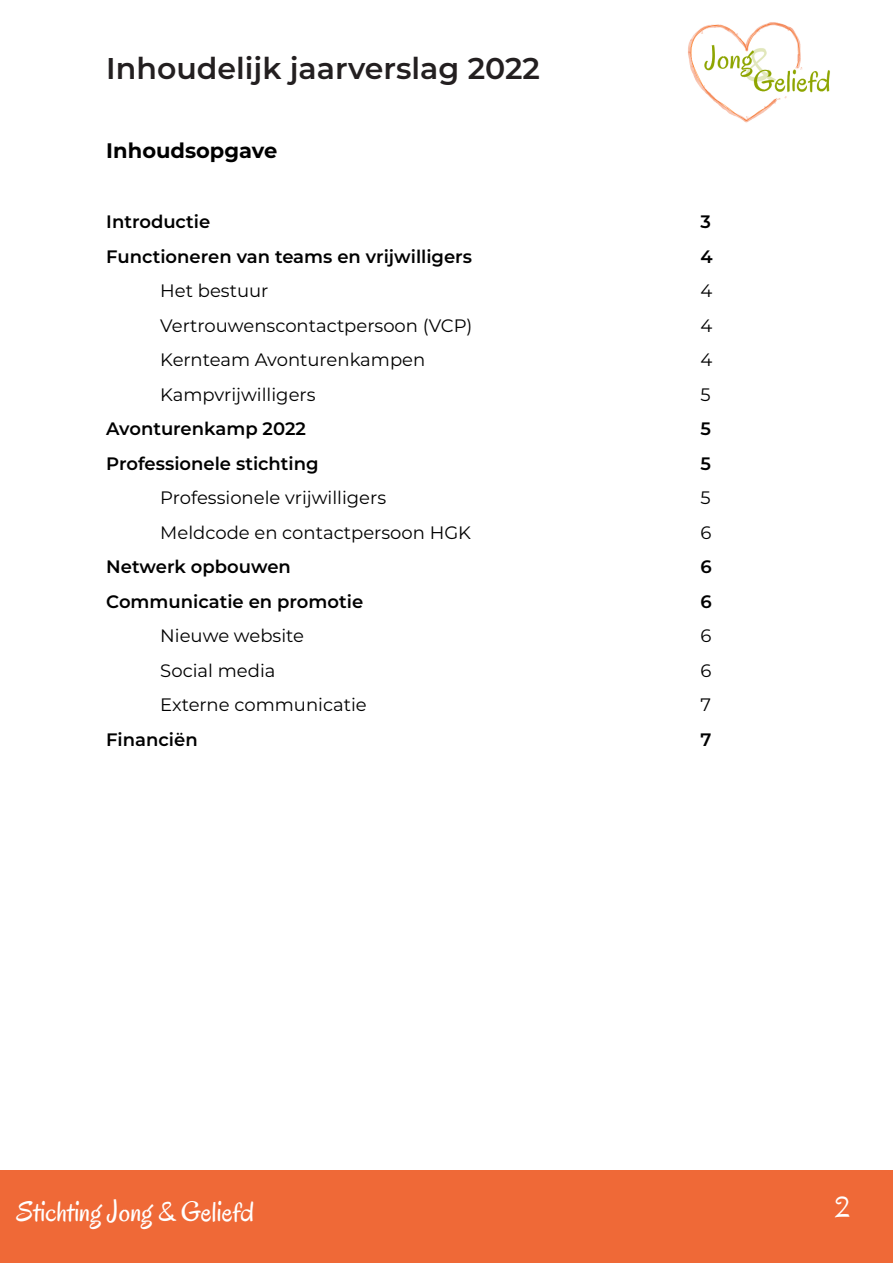
<style>
.page{position:relative;width:893px;height:1263px;background:#fff}
.page>*{position:absolute;margin:0;border:0;box-sizing:border-box;transform-origin:0 0}
.t1{font:600 30px "Montserrat";color:#231f20}
.t2{font:30px "Oregano";color:#fff}
.t3{font:28.65px "Oregano";color:#fff}
.t4{font:700 21px "Montserrat";color:#000}
.t5{font:18px "Montserrat";color:#000}
.t6{font:600 18px "Montserrat";color:#000}
</style>
<div class="page">
<div style="left:0;top:1170px;width:893px;height:93px;background:#ef6937"></div>
<img style="left:688px;top:22px;width:142px;height:101px">
<h1 class="t1" style="left:106px;top:49px;width:435px">Inhoudelijk jaarverslag 2022</h1>
<p class="t4" style="left:106px;top:138px;width:173px">Inhoudsopgave</p>
<p class="t6" style="left:106px;top:211px;width:105px">Introductie</p>
<p class="t6" style="left:700px;top:211px;width:12px">3</p>
<p class="t6" style="left:106px;top:245px;width:367px">Functioneren van teams en vrijwilligers</p>
<p class="t6" style="left:700px;top:245px;width:14px">4</p>
<p class="t5" style="left:160px;top:280px;width:110px">Het bestuur</p>
<p class="t5" style="left:700px;top:280px;width:13px">4</p>
<p class="t5" style="left:160px;top:314px;width:314px">Vertrouwenscontactpersoon (VCP)</p>
<p class="t5" style="left:700px;top:314px;width:13px">4</p>
<p class="t5" style="left:160px;top:349px;width:266px">Kernteam Avonturenkampen</p>
<p class="t5" style="left:700px;top:349px;width:13px">4</p>
<p class="t5" style="left:160px;top:383px;width:157px">Kampvrijwilligers</p>
<p class="t5" style="left:700px;top:383px;width:12px">5</p>
<p class="t6" style="left:106px;top:418px;width:201px">Avonturenkamp 2022</p>
<p class="t6" style="left:700px;top:418px;width:12px">5</p>
<p class="t6" style="left:106px;top:452px;width:214px">Professionele stichting</p>
<p class="t6" style="left:700px;top:452px;width:12px">5</p>
<p class="t5" style="left:160px;top:487px;width:227px">Professionele vrijwilligers</p>
<p class="t5" style="left:700px;top:487px;width:12px">5</p>
<p class="t5" style="left:160px;top:521px;width:312px">Meldcode en contactpersoon HGK</p>
<p class="t5" style="left:700px;top:521px;width:12px">6</p>
<p class="t6" style="left:106px;top:556px;width:186px">Netwerk opbouwen</p>
<p class="t6" style="left:700px;top:556px;width:13px">6</p>
<p class="t6" style="left:106px;top:590px;width:258px">Communicatie en promotie</p>
<p class="t6" style="left:700px;top:590px;width:13px">6</p>
<p class="t5" style="left:160px;top:625px;width:145px">Nieuwe website</p>
<p class="t5" style="left:700px;top:625px;width:12px">6</p>
<p class="t5" style="left:160px;top:659px;width:117px">Social media</p>
<p class="t5" style="left:700px;top:659px;width:12px">6</p>
<p class="t5" style="left:160px;top:694px;width:208px">Externe communicatie</p>
<p class="t5" style="left:700px;top:694px;width:12px">7</p>
<p class="t6" style="left:106px;top:728px;width:93px">Financiën</p>
<p class="t6" style="left:700px;top:728px;width:12px">7</p>
<h2 class="t3" style="left:17px;top:1193px;width:239px">Stichting Jong &amp; Geliefd</h2>
<h1 class="t2" style="left:835px;top:1188px;width:16px">2</h1>
</div>
